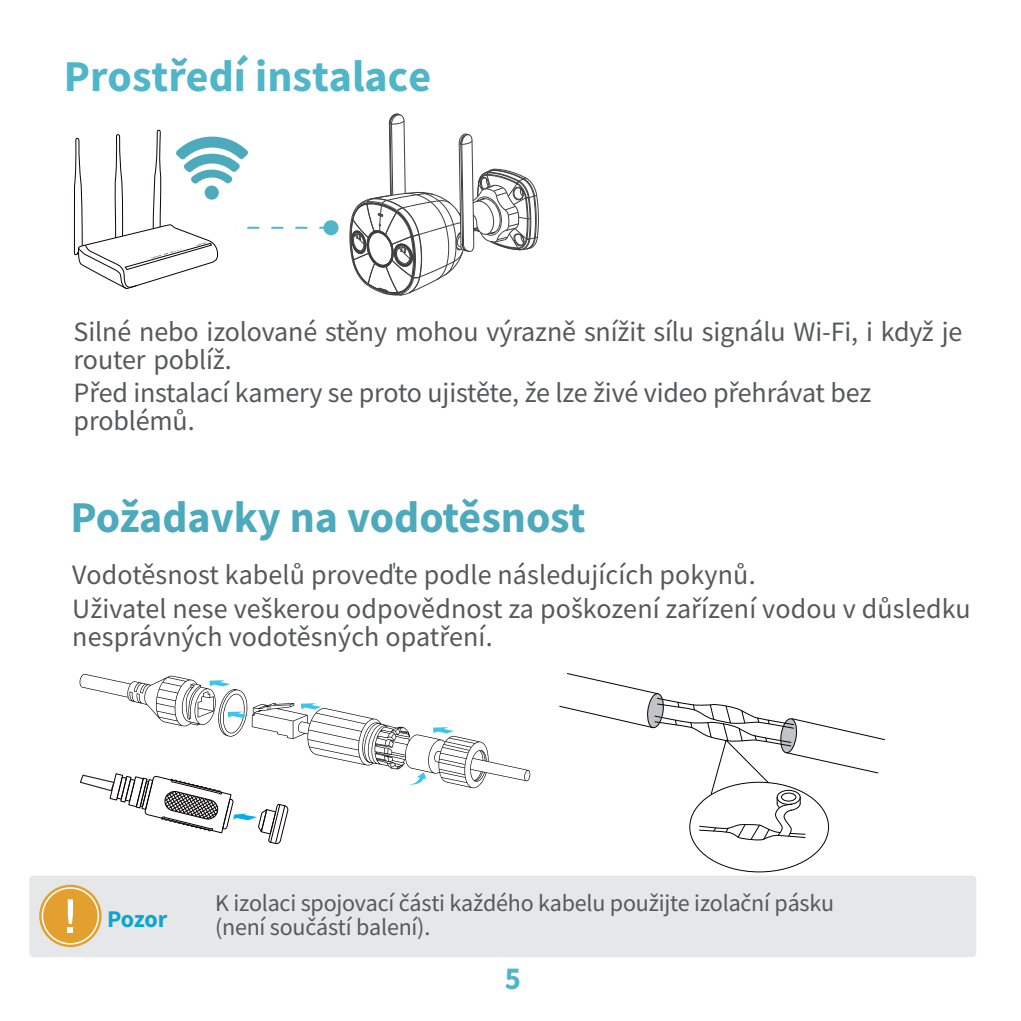
<style>
.page{position:relative;width:1021px;height:1021px;background:#fff}
.page>*{position:absolute;margin:0;border:0;box-sizing:border-box;transform-origin:0 0}
.t1{font:700 44px "Source Sans Pro";color:#4daabc}
.t2{font:700 44px "Source Sans Pro";color:#4fb5c8}
.t3{font:700 32px "Source Sans Pro";color:#4fb5c8;scale:.95 1}
.t4{font:28px/28px "Source Sans Pro";letter-spacing:-.005em;color:#57585a}
.t5{font:24px/24px "Source Sans Pro";letter-spacing:-.01em;color:#57585a}
.t6{font:700 24px "Source Sans Pro";letter-spacing:-.015em;color:#0ca6cf}
</style>
<div class="page">
<div style="left:323px;top:220px;width:15px;height:15px;background:#4fb5c8;border-radius:50%"></div>
<svg style="left:73px;top:129px;width:258px;height:160px"></svg>
<div style="left:205px;top:185px;width:14px;height:15px;background:#4daabc;border-radius:50%"></div>
<svg style="left:79px;top:674px;width:451px;height:170px"></svg>
<svg style="left:559px;top:673px;width:326px;height:169px"></svg>
<div style="left:29px;top:875px;width:947px;height:82px;background:#e6e7e9;border-radius:5px"></div>
<svg style="left:39px;top:884px;width:63px;height:63px"></svg>
<svg style="left:42px;top:887px;width:57px;height:57px;background:#e6b45e"></svg>
<svg style="left:349px;top:113px;width:190px;height:183px"></svg>
<h1 class="t2" style="left:64px;top:58px;width:369px">Prostředí instalace</h1>
<p class="t4" style="left:74px;top:320px;width:890px">Silné nebo izolované stěny mohou výrazně snížit sílu signálu Wi-Fi, i když je router poblíž.</p>
<p class="t4" style="left:74px;top:381px;width:799px">Před instalací kamery se proto ujistěte, že lze živé video přehrávat bez problémů.</p>
<h1 class="t1" style="left:71px;top:499px;width:516px">Požadavky na vodotěsnost</h1>
<p class="t4" style="left:72px;top:560px;width:899px;line-height:33.6px">Vodotěsnost kabelů proveďte podle následujících pokynů.<br>Uživatel nese veškerou odpovědnost za poškození zařízení vodou v důsledku</p>
<p class="t4" style="left:72px;top:624px;width:422px">nesprávných vodotěsných opatření.</p>
<p class="t6" style="left:107px;top:909px;width:62px">Pozor</p>
<p class="t5" style="left:215px;top:893px;width:620px">K izolaci spojovací části každého kabelu použijte izolační pásku (není součástí balení).</p>
<p class="t3" style="left:504px;top:965px;width:18px">5</p>
</div>
